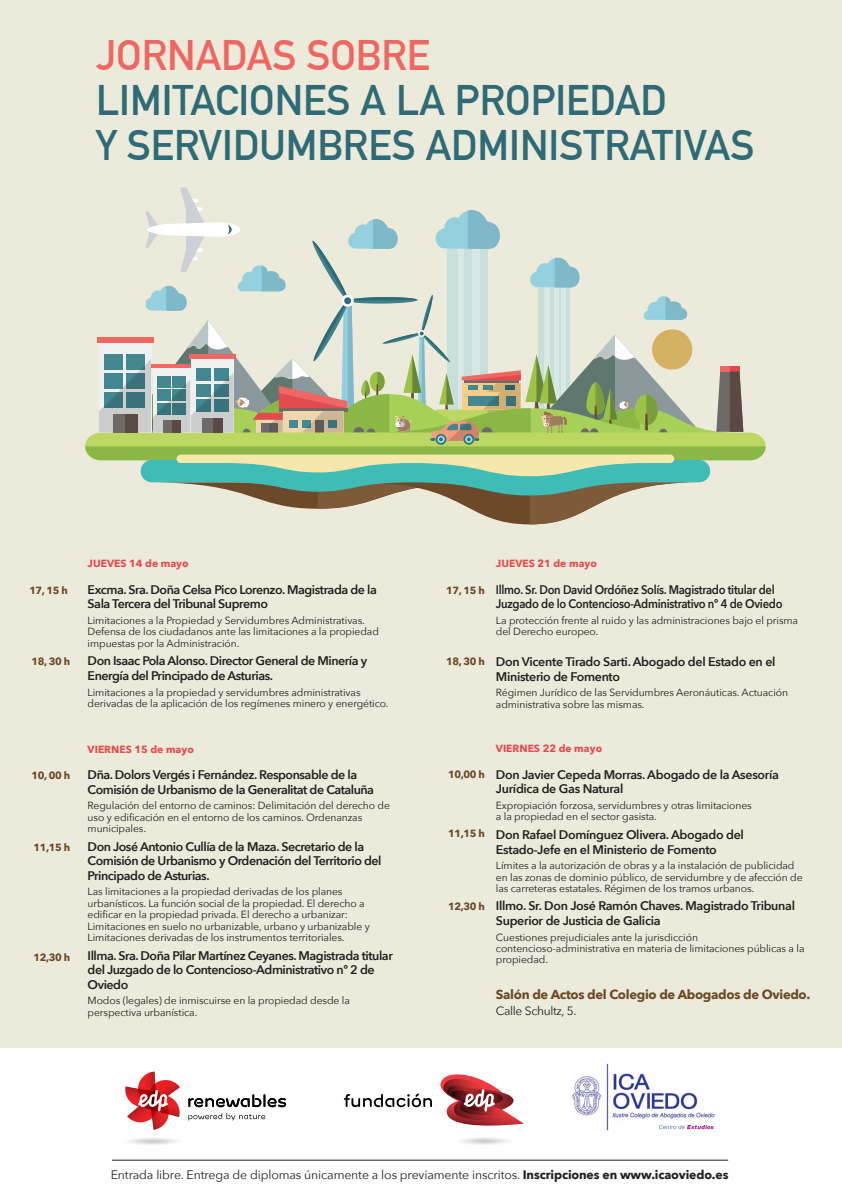
<style>
.page{position:relative;width:842px;height:1191px;background:#fff}
.page>*{position:absolute;margin:0;border:0;box-sizing:border-box;transform-origin:0 0}
.t1{font:700 41.8px/45px "DIN Alternate";color:#2e6b77}
.t2{font:700 41.8px "DIN Alternate";color:#ee6762}
.t3{font:700 13px "Avenir Next";letter-spacing:-.025em;color:#6c4928}
.t4{font:600 12.5px/14.5px "Avenir Next";letter-spacing:-.035em;color:#231f20}
.t5{font:600 12.5px/14.5px "Avenir Next";letter-spacing:-.035em;color:#231f20;scale:.9 1}
.t6{font:12.3px "Avenir Next";letter-spacing:-.01em;color:#231f20}
.t7{font:12px "Avenir Next";letter-spacing:-.025em;color:#231f20}
.t8{font:10.4px/11.4px "Avenir Next";letter-spacing:-.01em;color:#231f20}
.t9{font:700 10.4px "Avenir Next";letter-spacing:-.035em;color:#6c4928}
.t10{font:700 10.4px "Avenir Next";color:#e44a4d}
.s1{font-weight:700}
</style>
<div class="page">
<div style="left:0;top:0;width:842px;height:1047px;background:#ebeadb"></div>
<img style="left:572px;top:1063px;width:143px;height:68px">
<svg style="left:659px;top:1125px;width:55px;height:4px"></svg>
<svg style="left:344px;top:1074px;width:180px;height:52px"></svg>
<hr style="left:112px;top:1160px;width:616px;height:1px;background:#231f20">
<svg style="left:122px;top:1136px;width:61px;height:9px"></svg>
<svg style="left:125px;top:1071px;width:55px;height:58px"></svg>
<svg style="left:188px;top:1113px;width:77px;height:7px"></svg>
<svg style="left:188px;top:1094px;width:98px;height:13px"></svg>
<svg style="left:85px;top:187px;width:681px;height:337px"></svg>
<h1 class="t2" style="left:96px;top:23px;width:336px">JORNADAS SOBRE</h1>
<h1 class="t1" style="left:96px;top:75px;width:660px">LIMITACIONES A LA PROPIEDAD<br>Y SERVIDUMBRES ADMINISTRATIVAS</h1>
<p class="t9" style="left:29px;top:581px;width:40px">17, 15 h</p>
<p class="t9" style="left:32px;top:652px;width:40px">18, 30 h</p>
<p class="t9" style="left:32px;top:766px;width:40px">10, 00 h</p>
<p class="t9" style="left:33px;top:838px;width:38px">11,15 h</p>
<p class="t9" style="left:33px;top:948px;width:38px">12,30 h</p>
<p class="t10" style="left:88px;top:555px;width:103px">JUEVES 14 de mayo</p>
<p class="t4" style="left:88px;top:582px;width:291px">Excma. Sra. Doña Celsa Pico Lorenzo. Magistrada de la<br>Sala Tercera del Tribunal Supremo</p>
<p class="t8" style="left:88px;top:614px;width:293px">Limitaciones a la Propiedad y Servidumbres Administrativas.<br>Defensa de los ciudadanos ante las limitaciones a la propiedad impuestas por la Administración.</p>
<p class="t4" style="left:88px;top:653px;width:281px">Don Isaac Pola Alonso. Director General de Minería y<br>Energía del Principado de Asturias.</p>
<p class="t8" style="left:88px;top:685px;width:302px">Limitaciones a la propiedad y servidumbres administrativas derivadas de la aplicación de los regímenes minero y energético.</p>
<p class="t10" style="left:88px;top:740px;width:108px">VIERNES 15 de mayo</p>
<p class="t4" style="left:88px;top:767px;width:288px">Dña. Dolors Vergés i Fernández. Responsable de la<br>Comisión de Urbanismo de la Generalitat de Cataluña</p>
<p class="t8" style="left:88px;top:799px;width:304px">Regulación del entorno de caminos: Delimitación del derecho de uso y edificación en el entorno de los caminos. Ordenanzas municipales.</p>
<p class="t4" style="left:88px;top:839px;width:295px">Don José Antonio Cullía de la Maza. Secretario de la<br>Comisión de Urbanismo y Ordenación del Territorio del<br>Principado de Asturias.</p>
<p class="t8" style="left:88px;top:885px;width:284px">Las limitaciones a la propiedad derivadas de los planes urbanísticos. La función social de la propiedad. El derecho a edificar en la propiedad privada. El derecho a urbanizar:<br>Limitaciones en suelo no urbanizable, urbano y urbanizable y Limitaciones derivadas de los instrumentos territoriales.</p>
<p class="t4" style="left:88px;top:947px;width:307px">Illma. Sra. Doña Pilar Martínez Ceyanes. Magistrada titular del Juzgado de lo Contencioso-Administrativo nº 2 de<br>Oviedo</p>
<p class="t8" style="left:88px;top:994px;width:264px">Modos (legales) de inmiscuirse en la propiedad desde la perspectiva urbanística.</p>
<p class="t9" style="left:446px;top:581px;width:40px">17, 15 h</p>
<p class="t9" style="left:446px;top:652px;width:40px">18, 30 h</p>
<p class="t9" style="left:448px;top:765px;width:38px">10,00 h</p>
<p class="t9" style="left:448px;top:824px;width:38px">11,15 h</p>
<p class="t9" style="left:448px;top:897px;width:38px">12,30 h</p>
<p class="t10" style="left:496px;top:555px;width:103px">JUEVES 21 de mayo</p>
<p class="t5" style="left:496px;top:582px;width:320px">Illmo. Sr. Don David Ordóñez Solís. Magistrado titular del<br>Juzgado de lo Contencioso-Administrativo nº 4 de Oviedo</p>
<p class="t8" style="left:496px;top:614px;width:304px">La protección frente al ruido y las administraciones bajo el prisma del Derecho europeo.</p>
<p class="t4" style="left:496px;top:654px;width:281px">Don Vicente Tirado Sarti. Abogado del Estado en el<br>Ministerio de Fomento</p>
<p class="t8" style="left:496px;top:686px;width:294px">Régimen Jurídico de las Servidumbres Aeronáuticas. Actuación administrativa sobre las mismas.</p>
<p class="t10" style="left:496px;top:739px;width:108px">VIERNES 22 de mayo</p>
<p class="t4" style="left:496px;top:767px;width:284px">Don Javier Cepeda Morras. Abogado de la Asesoría<br>Jurídica de Gas Natural</p>
<p class="t8" style="left:496px;top:799px;width:257px">Expropiación forzosa, servidumbres y otras limitaciones a la propiedad en el sector gasista.</p>
<p class="t4" style="left:496px;top:827px;width:249px">Don Rafael Domínguez Olivera. Abogado del<br>Estado-Jefe en el Ministerio de Fomento</p>
<p class="t8" style="left:496px;top:859px;width:308px">Límites a la autorización de obras y a la instalación de publicidad en las zonas de dominio público, de servidumbre y de afección de las carreteras estatales. Régimen de los tramos urbanos.</p>
<p class="t4" style="left:496px;top:898px;width:301px">Illmo. Sr. Don José Ramón Chaves. Magistrado Tribunal<br>Superior de Justicia de Galicia</p>
<p class="t8" style="left:496px;top:930px;width:310px">Cuestiones prejudiciales ante la jurisdicción contencioso-administrativa en materia de limitaciones públicas a la propiedad.</p>
<p class="t3" style="left:496px;top:983px;width:316px">Salón de Actos del Colegio de Abogados de Oviedo.</p>
<p class="t7" style="left:496px;top:1000px;width:82px">Calle Schultz, 5.</p>
<p class="t6" style="left:111px;top:1163px;width:619px">Entrada libre. Entrega de diplomas únicamente a los previamente inscritos. <span class="s1">Inscripciones en www.icaoviedo.es</span></p>
</div>
